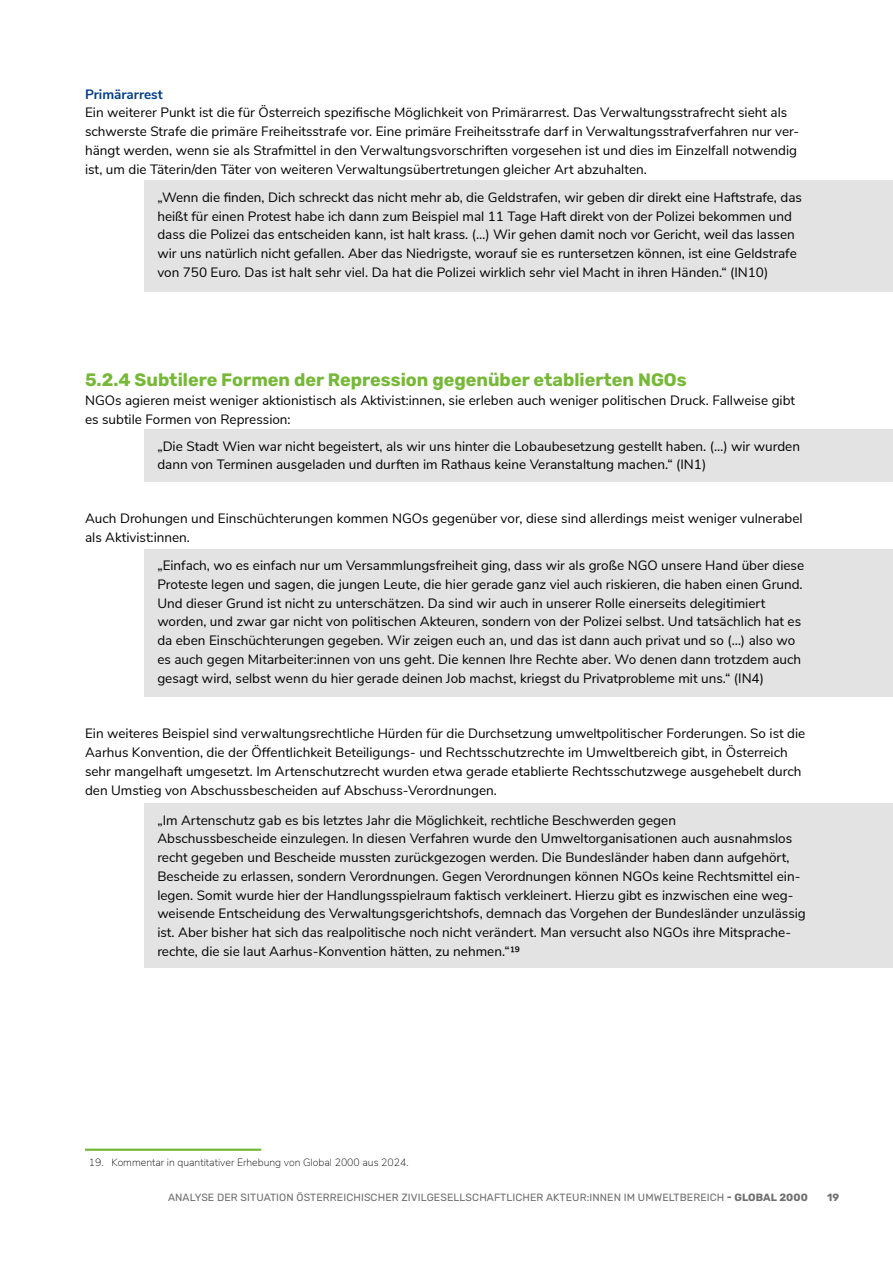
<style>
.page{position:relative;width:893px;height:1263px;background:#fff}
.page>*{position:absolute;margin:0;border:0;box-sizing:border-box;transform-origin:0 0}
.t1{font:700 18px "Rubik";color:#76b837}
.t2{font:13.5px/18.8px "Nunito Sans";color:#000}
.t3{font:700 13.5px "Nunito Sans";color:#023e84}
.t4{font:10.5px "Rubik";letter-spacing:.01em;color:#706f6f}
.t5{font:200 10.5px "Nunito Sans";color:#000}
.t6{font:700 10.5px "Rubik";color:#706f6f}
.s1{font-weight:700}
</style>
<div class="page">
<div style="left:145px;top:180px;width:748px;height:112px;background:#e3e3e3"></div>
<div style="left:145px;top:429px;width:748px;height:53px;background:#e3e3e3"></div>
<div style="left:145px;top:549px;width:748px;height:147px;background:#e3e3e3"></div>
<div style="left:145px;top:803px;width:748px;height:164px;background:#e3e3e3"></div>
<hr style="left:85px;top:1148px;width:176px;height:3px;background:#76b837">
<p class="t3" style="left:85px;top:84px;width:79px">Primärarrest</p>
<p class="t2" style="left:85px;top:103px;width:716px">Ein weiterer Punkt ist die für Österreich spezifische Möglichkeit von Primärarrest. Das Verwaltungsstrafrecht sieht als schwerste Strafe die primäre Freiheitsstrafe vor. Eine primäre Freiheitsstrafe darf in Verwaltungsstrafverfahren nur ver&shy;hängt werden, wenn sie als Strafmittel in den Verwaltungsvorschriften vorgesehen ist und dies im Einzelfall notwendig ist, um die Täterin/den Täter von weiteren Verwaltungsübertretungen gleicher Art abzuhalten.</p>
<p class="t2" style="left:157px;top:187px;width:646px">„Wenn die finden, Dich schreckt das nicht mehr ab, die Geldstrafen, wir geben dir direkt eine Haftstrafe, das heißt für einen Protest habe ich dann zum Beispiel mal 11 Tage Haft direkt von der Polizei bekommen und dass die Polizei das entscheiden kann, ist halt krass. (…) Wir gehen damit noch vor Gericht, weil das lassen wir uns natürlich nicht gefallen. Aber das Niedrigste, worauf sie es runtersetzen können, ist eine Geldstrafe von 750 Euro. Das ist halt sehr viel. Da hat die Polizei wirklich sehr viel Macht in ihren Händen.“ (IN10)</p>
<h1 class="t1" style="left:85px;top:370px;width:603px">5.2.4 Subtilere Formen der Repression gegenüber etablierten NGOs</h1>
<p class="t2" style="left:85px;top:390px;width:712px">NGOs agieren meist weniger aktionistisch als Aktivist:innen, sie erleben auch weniger politischen Druck. Fallweise gibt es subtile Formen von Repression:</p>
<p class="t2" style="left:157px;top:436px;width:644px">„Die Stadt Wien war nicht begeistert, als wir uns hinter die Lobaubesetzung gestellt haben. (…) wir wurden dann von Terminen ausgeladen und durften im Rathaus keine Veranstaltung machen.“ (IN1)</p>
<p class="t2" style="left:85px;top:508px;width:719px">Auch Drohungen und Einschüchterungen kommen NGOs gegenüber vor, diese sind allerdings meist weniger vulnerabel als Aktivist:innen.</p>
<p class="t2" style="left:157px;top:555px;width:648px">„Einfach, wo es einfach nur um Versammlungsfreiheit ging, dass wir als große NGO unsere Hand über diese Proteste legen und sagen, die jungen Leute, die hier gerade ganz viel auch riskieren, die haben einen Grund.<br>Und dieser Grund ist nicht zu unterschätzen. Da sind wir auch in unserer Rolle einerseits delegitimiert worden, und zwar gar nicht von politischen Akteuren, sondern von der Polizei selbst. Und tatsächlich hat es da eben Einschüchterungen gegeben. Wir zeigen euch an, und das ist dann auch privat und so (…) also wo es auch gegen Mitarbeiter:innen von uns geht. Die kennen Ihre Rechte aber. Wo denen dann trotzdem auch gesagt wird, selbst wenn du hier gerade deinen Job machst, kriegst du Privatprobleme mit uns.“ (IN4)</p>
<p class="t2" style="left:85px;top:723px;width:722px">Ein weiteres Beispiel sind verwaltungsrechtliche Hürden für die Durchsetzung umweltpolitischer Forderungen. So ist die Aarhus Konvention, die der Öffentlichkeit Beteiligungs- und Rechtsschutzrechte im Umweltbereich gibt, in Österreich sehr mangelhaft umgesetzt. Im Artenschutzrecht wurden etwa gerade etablierte Rechtsschutzwege ausgehebelt durch den Umstieg von Abschussbescheiden auf Abschuss-Verordnungen.</p>
<p class="t2" style="left:157px;top:810px;width:650px">„Im Artenschutz gab es bis letztes Jahr die Möglichkeit, rechtliche Beschwerden gegen<br>Abschussbescheide einzulegen. In diesen Verfahren wurde den Umweltorganisationen auch ausnahmslos recht gegeben und Bescheide mussten zurückgezogen werden. Die Bundesländer haben dann aufgehört, Bescheide zu erlassen, sondern Verordnungen. Gegen Verordnungen können NGOs keine Rechtsmittel ein&shy;legen. Somit wurde hier der Handlungsspielraum faktisch verkleinert. Hierzu gibt es inzwischen eine weg&shy;weisende Entscheidung des Verwaltungsgerichtshofs, demnach das Vorgehen der Bundesländer unzulässig ist. Aber bisher hat sich das realpolitische noch nicht verändert. Man versucht also NGOs ihre Mitsprache&shy;rechte, die sie laut Aarhus-Konvention hätten, zu nehmen.“19</p>
<p class="t5" style="left:89px;top:1154px;width:321px">19. Kommentar in quantitativer Erhebung von Global 2000 aus 2024.</p>
<p class="t4" style="left:168px;top:1191px;width:641px">ANALYSE DER SITUATION ÖSTERREICHISCHER ZIVILGESELLSCHAFTLICHER AKTEUR:INNEN IM UMWELTBEREICH <span class="s1">- GLOBAL 2000</span></p>
<p class="t6" style="left:827px;top:1191px;width:14px">19</p>
</div>
